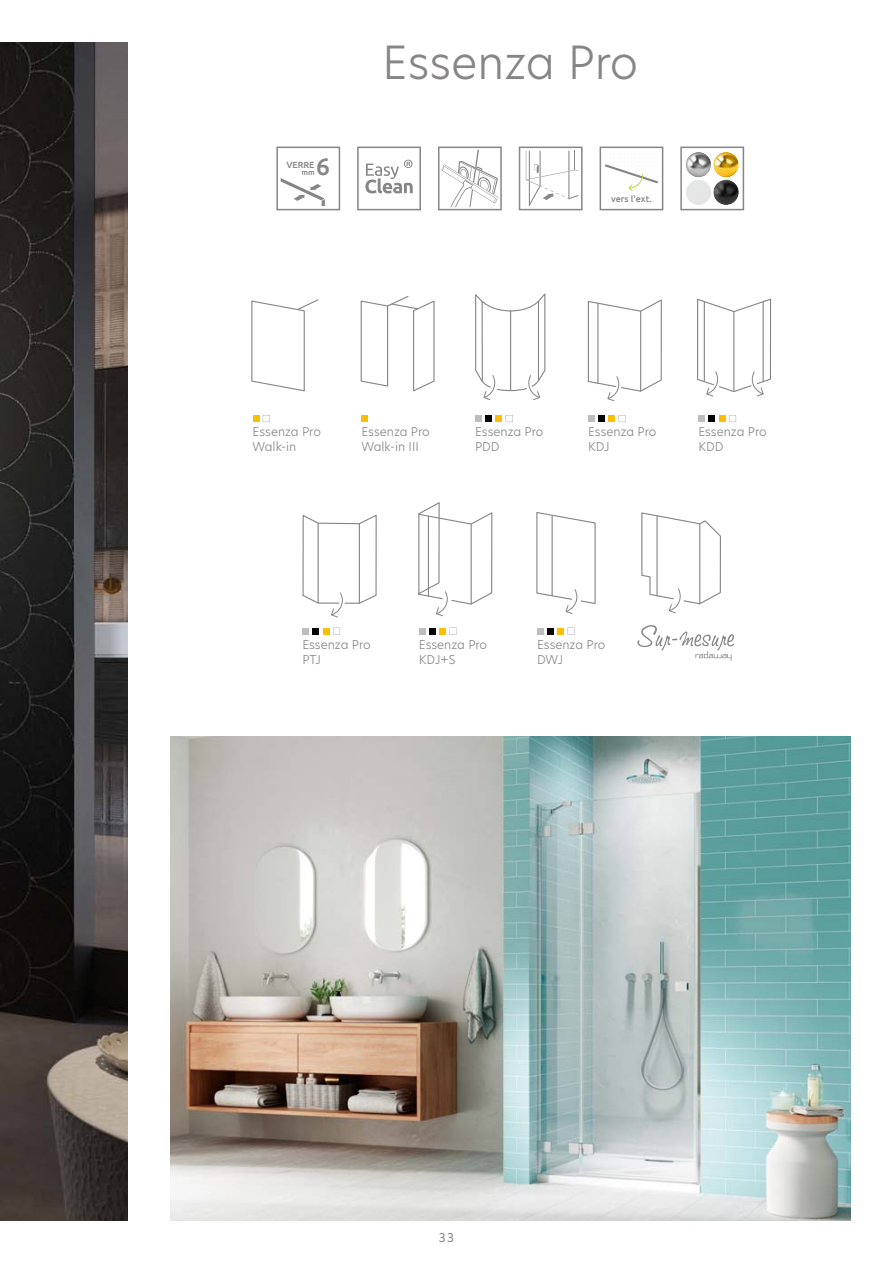
<style>
.page{position:relative;width:893px;height:1263px;background:#fff}
.page>*{position:absolute;margin:0;border:0;box-sizing:border-box;transform-origin:0 0}
.t1{font:300 45px "Hero New";color:#878585}
.t2{font:500 24.45px "Ubuntu";color:#878585}
.t3{font:300 12px/14.4px "Hero New";color:#878585}
.t4{font:12px "Hero New";color:#878585}
.t5{font:500 9px "Ubuntu";color:#878585}
.t6{font:500 7.65px "Ubuntu";color:#878585}
</style>
<div class="page">
<svg style="left:276px;top:147px;width:64px;height:63px"></svg>
<svg style="left:600px;top:147px;width:63px;height:63px"></svg>
<svg style="left:637px;top:625px;width:97px;height:36px"></svg>
<img style="left:0;top:43px;width:128px;height:1177px">
<img style="left:170px;top:736px;width:680px;height:484px">
<svg style="left:251px;top:299px;width:68px;height:93px"></svg>
<svg style="left:360px;top:296px;width:75px;height:96px"></svg>
<svg style="left:481px;top:146px;width:59px;height:1075px"></svg>
<svg style="left:475px;top:291px;width:71px;height:110px"></svg>
<svg style="left:587px;top:299px;width:75px;height:103px"></svg>
<svg style="left:697px;top:298px;width:75px;height:99px"></svg>
<svg style="left:302px;top:515px;width:75px;height:103px"></svg>
<div style="left:406px;top:492px;width:96px;height:127px;background:#fff"></div>
<svg style="left:418px;top:502px;width:75px;height:115px"></svg>
<div style="left:519px;top:495px;width:95px;height:127px;background:#fff"></div>
<svg style="left:536px;top:512px;width:60px;height:102px"></svg>
<svg style="left:641px;top:512px;width:80px;height:102px"></svg>
<svg style="left:680px;top:147px;width:64px;height:63px"></svg>
<img style="left:686px;top:152px;width:25px;height:25px;border-radius:50%">
<img style="left:686px;top:180px;width:25px;height:25px;border-radius:50%">
<img style="left:713px;top:180px;width:26px;height:25px;border-radius:50%">
<img style="left:713px;top:152px;width:26px;height:25px;border-radius:50%">
<svg style="left:357px;top:147px;width:64px;height:63px"></svg>
<svg style="left:519px;top:147px;width:64px;height:63px"></svg>
<svg style="left:438px;top:147px;width:64px;height:63px"></svg>
<div style="left:253px;top:415px;width:6px;height:7px;background:#fcbf00"></div>
<svg style="left:263px;top:415px;width:7px;height:7px"></svg>
<div style="left:361px;top:415px;width:7px;height:7px;background:#fcbf00"></div>
<div style="left:475px;top:415px;width:7px;height:7px;background:#bebcbc"></div>
<div style="left:485px;top:415px;width:7px;height:7px;background:#000"></div>
<div style="left:495px;top:415px;width:7px;height:7px;background:#fcbf00"></div>
<svg style="left:506px;top:415px;width:7px;height:7px"></svg>
<div style="left:588px;top:415px;width:7px;height:7px;background:#bebcbc"></div>
<div style="left:598px;top:415px;width:7px;height:7px;background:#000"></div>
<div style="left:608px;top:415px;width:7px;height:7px;background:#fcbf00"></div>
<svg style="left:619px;top:415px;width:7px;height:7px"></svg>
<div style="left:698px;top:415px;width:7px;height:7px;background:#bebcbc"></div>
<div style="left:708px;top:415px;width:7px;height:7px;background:#000"></div>
<div style="left:719px;top:415px;width:7px;height:7px;background:#fcbf00"></div>
<svg style="left:729px;top:415px;width:7px;height:7px"></svg>
<div style="left:537px;top:628px;width:7px;height:7px;background:#bebcbc"></div>
<div style="left:547px;top:628px;width:7px;height:7px;background:#000"></div>
<div style="left:557px;top:628px;width:7px;height:7px;background:#fcbf00"></div>
<svg style="left:568px;top:628px;width:7px;height:7px"></svg>
<div style="left:419px;top:628px;width:7px;height:7px;background:#bebcbc"></div>
<div style="left:429px;top:628px;width:7px;height:7px;background:#000"></div>
<div style="left:439px;top:628px;width:7px;height:7px;background:#fcbf00"></div>
<svg style="left:449px;top:628px;width:8px;height:7px"></svg>
<div style="left:302px;top:628px;width:7px;height:7px;background:#bebcbc"></div>
<div style="left:313px;top:628px;width:6px;height:7px;background:#000"></div>
<div style="left:323px;top:628px;width:7px;height:7px;background:#fcbf00"></div>
<svg style="left:333px;top:628px;width:7px;height:7px"></svg>
<h2 class="t2" style="left:316px;top:153px;width:15px">6</h2>
<p class="t5" style="left:286px;top:160px;width:29px">VERRE</p>
<p class="t6" style="left:301px;top:168px;width:15px">mm</p>
<h1 class="t1" style="left:382px;top:42px;width:258px">Essenza Pro</h1>
<p class="t5" style="left:611px;top:194px;width:42px">vers l'ext.</p>
<p class="t3" style="left:253px;top:426px;width:70px">Essenza Pro<br>Walk-in</p>
<p class="t3" style="left:361px;top:426px;width:70px">Essenza Pro<br>Walk-in III</p>
<p class="t3" style="left:475px;top:426px;width:70px">Essenza Pro<br>PDD</p>
<p class="t3" style="left:588px;top:426px;width:70px">Essenza Pro<br>KDJ</p>
<p class="t3" style="left:698px;top:426px;width:70px">Essenza Pro<br>KDD</p>
<p class="t3" style="left:302px;top:638px;width:70px">Essenza Pro<br>PTJ</p>
<p class="t3" style="left:419px;top:638px;width:70px">Essenza Pro<br>KDJ+S</p>
<p class="t3" style="left:537px;top:638px;width:70px">Essenza Pro<br>DWJ</p>
<p class="t4" style="left:439px;top:1232px;width:17px">33</p>
</div>
